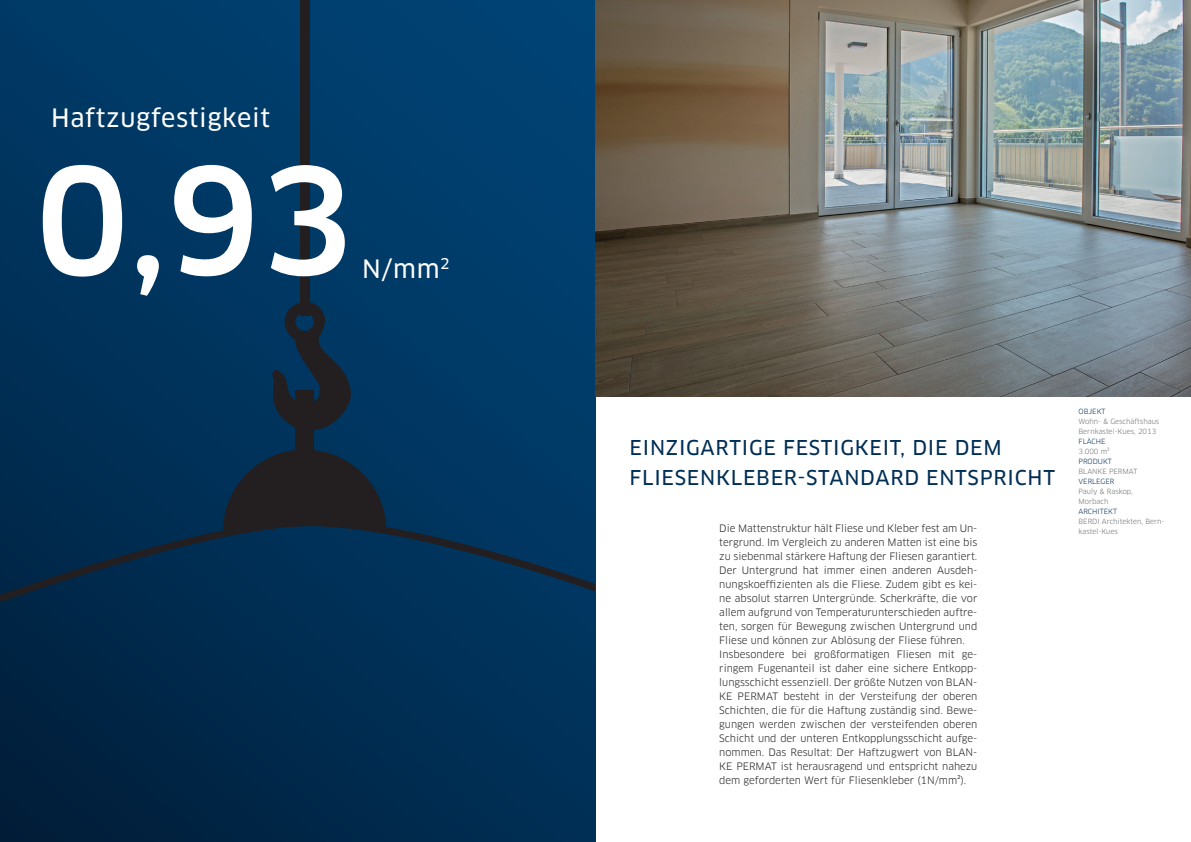
<style>
.page{position:relative;width:1191px;height:842px;background:#fff}
.page>*{position:absolute;margin:0;border:0;box-sizing:border-box;transform-origin:0 0}
.t1{font:500 145px "Clan OT";color:#fff}
.t2{font:24.8px "Clan OT News";letter-spacing:.025em;color:#fff}
.t3{font:20px/30px "Clan OT News";letter-spacing:.035em;color:#002f56}
.t4{font:10px/14px "Clan OT";color:#231f20}
.t5{font:7px/10px "Clan OT";color:#6d6f71}
.t6{font:7px "Clan OT";color:#002f56}
</style>
<div class="page">
<svg style="left:0;top:0;width:595px;height:842px;background:#00335c"></svg>
<img style="left:595px;top:0;width:596px;height:397px">
<svg style="left:269px;top:301px;width:85px;height:132px;background:#0e2c46"></svg>
<svg style="left:223px;top:449px;width:163px;height:70px;background:#1a242f"></svg>
<svg style="left:0;top:519px;width:595px;height:88px;background:#032e51"></svg>
<div style="left:295px;top:390px;width:19px;height:63px;background:#231f20"></div>
<div style="left:300px;top:0;width:10px;height:316px;background:#231f20"></div>
<h2 class="t2" style="left:51px;top:103px;width:221px">H AFTZUGFESTIGKEIT</h2>
<h1 class="t1" style="left:36px;top:137px;width:319px">0,93</h1>
<h2 class="t2" style="left:362px;top:254px;width:89px">N/MM<sup>2</sup></h2>
<h3 class="t3" style="left:629px;top:433px;width:427px">EINZIGARTIGE FESTIGKEIT, DIE DEM<br>FLIESENKLEBER-STAN DARD ENTSPRICHT</h3>
<p class="t4" style="left:719px;top:522px;width:259px">Die Mattenstruktur hält Fliese und Kleber fest am Un&shy;tergrund. Im Vergleich zu anderen Matten ist eine bis zu siebenmal stärkere Haftung der Fliesen garantiert.<br>Der Untergrund hat immer einen anderen Ausdeh&shy;nungskoeffizienten als die Fliese. Zudem gibt es kei&shy;ne absolut starren Untergründe. Scherkräfte, die vor allem aufgrund von Temperaturunterschieden auftre&shy;ten, sorgen für Bewegung zwischen Untergrund und Fliese und können zur Ablösung der Fliese führen.<br>Insbesondere bei großformatigen Fliesen mit ge&shy;ringem Fugenanteil ist daher eine sichere Entkopp&shy;lungsschicht essenziell. Der größte Nutzen von BLAN-KE PERMAT besteht in der Versteifung der oberen Schichten, die für die Haftung zuständig sind. Bewe&shy;gungen werden zwischen der versteifenden oberen Schicht und der unteren Entkopplungsschicht aufge&shy;nommen. Das Resultat: Der Haftzugwert von BLAN-KE PERMAT ist herausragend und entspricht nahezu dem geforderten Wert für Fliesenkleber (1N/mm²).</p>
<p class="t6" style="left:1078px;top:407px;width:29px">OBJEKT</p>
<p class="t5" style="left:1078px;top:416px;width:82px">Wohn- &amp; Geschäftshaus<br>Bernkastel-Kues, 2013</p>
<p class="t6" style="left:1078px;top:437px;width:28px">FLÄCHE</p>
<p class="t5" style="left:1078px;top:446px;width:33px">3.000 m²</p>
<p class="t6" style="left:1078px;top:457px;width:35px">PRODUKT</p>
<p class="t5" style="left:1078px;top:466px;width:60px">BLANKE PERMAT</p>
<p class="t6" style="left:1078px;top:477px;width:37px">VERLEGER</p>
<p class="t5" style="left:1078px;top:486px;width:56px">Pauly &amp; Raskop,<br>Morbach</p>
<p class="t6" style="left:1078px;top:507px;width:40px">ARCHITEKT</p>
<p class="t5" style="left:1078px;top:516px;width:87px">BERDI Architekten, Bern&shy;kastel-Kues</p>
</div>
